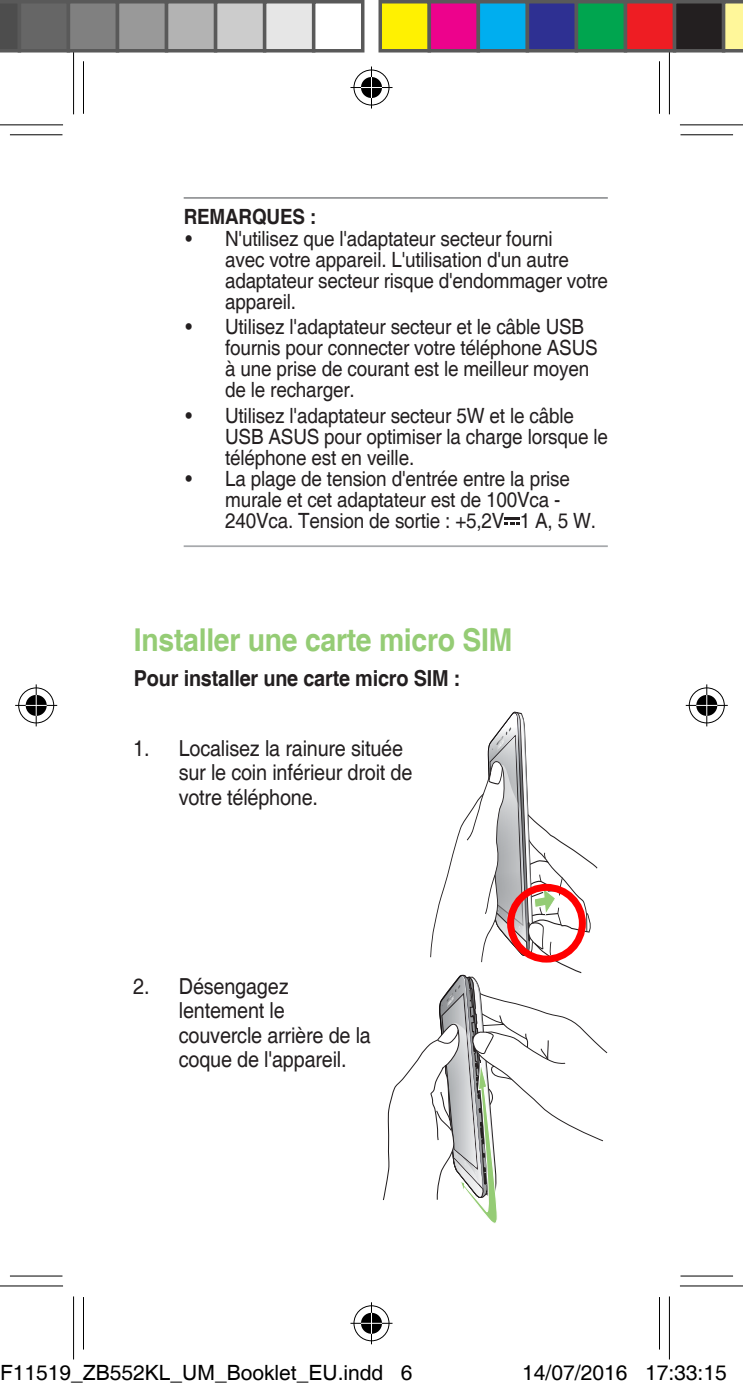
<style>
.page{position:relative;width:743px;height:1391px;background:#fff}
.page>*{position:absolute;margin:0;border:0;box-sizing:border-box;transform-origin:0 0}
.Padfone_Header_1{font:700 31.5px "Helvetica";letter-spacing:-.01em;color:#95cc75;scale:.9 1}
.Padfone_Body_Text{font:22.05px/24.5px "Helvetica";letter-spacing:-.01em;color:#231f20;scale:.9 1}
.Padfone_Body_Text-2{font:700 22.05px "Helvetica";letter-spacing:-.01em;color:#231f20;scale:.9 1}
.Padfone_Message_2{font:21px/21px "Helvetica";letter-spacing:-.01em;color:#231f20;scale:.9 1}
.Padfone_Message_3{font:21px/21px "Helvetica";letter-spacing:-.01em;color:#231f20;scale:.9 1}
.t1{font:21px "Helvetica";color:#000}
.Padfone_Message_1{font:700 21px "Helvetica";letter-spacing:-.01em;color:#231f20;scale:.9 1}
</style>
<div class="page">
<svg style="left:383px;top:711px;width:224px;height:512px"></svg>
<div style="left:507px;top:884px;width:78px;height:78px;border:7px solid #f00;border-radius:50%"></div>
<hr style="left:184px;top:197px;width:423px;height:2px;background:#949698">
<hr style="left:184px;top:545px;width:423px;height:2px;background:#a7a9ac">
<svg style="left:504px;top:517px;width:15px;height:7px"></svg>
<svg style="left:10px;top:135px;width:52px;height:1px"></svg>
<svg style="left:680px;top:135px;width:52px;height:1px"></svg>
<svg style="left:10px;top:1276px;width:52px;height:1px"></svg>
<svg style="left:680px;top:1276px;width:52px;height:1px"></svg>
<svg style="left:659px;top:61px;width:1px;height:53px"></svg>
<svg style="left:659px;top:1297px;width:1px;height:52px"></svg>
<hr style="left:10px;top:134px;width:52px;height:1px;background:#000">
<hr style="left:680px;top:134px;width:52px;height:1px;background:#000">
<hr style="left:10px;top:1275px;width:52px;height:1px;background:#000">
<hr style="left:680px;top:1275px;width:52px;height:1px;background:#000">
<hr style="left:83px;top:61px;width:1px;height:53px;background:#000">
<hr style="left:83px;top:1297px;width:1px;height:52px;background:#000">
<hr style="left:658px;top:61px;width:1px;height:53px;background:#000">
<hr style="left:658px;top:1297px;width:1px;height:52px;background:#000">
<svg style="left:0;top:125px;width:63px;height:1px"></svg>
<svg style="left:680px;top:125px;width:62px;height:1px"></svg>
<svg style="left:0;top:1286px;width:63px;height:1px"></svg>
<svg style="left:680px;top:1286px;width:62px;height:1px"></svg>
<div style="left:71px;top:51px;width:5px;height:63px;background:#f6f6f6"></div>
<div style="left:71px;top:1296px;width:5px;height:63px;background:#f6f6f6"></div>
<svg style="left:669px;top:53px;width:1px;height:61px"></svg>
<svg style="left:669px;top:1296px;width:1px;height:63px"></svg>
<hr style="left:0;top:124px;width:63px;height:1px;background:#000">
<hr style="left:679px;top:124px;width:63px;height:1px;background:#000">
<hr style="left:0;top:1285px;width:63px;height:1px;background:#000">
<hr style="left:679px;top:1285px;width:63px;height:1px;background:#000">
<hr style="left:73px;top:51px;width:1px;height:63px;background:#000">
<hr style="left:73px;top:1296px;width:1px;height:63px;background:#000">
<hr style="left:668px;top:51px;width:1px;height:63px;background:#000">
<hr style="left:668px;top:1296px;width:1px;height:63px;background:#000">
<div style="left:351px;top:68px;width:40px;height:39px;border:4px solid #fff;border-radius:50%"></div>
<div style="left:350px;top:85px;width:42px;height:5px;background:#fff"></div>
<svg style="left:369px;top:68px;width:4px;height:39px"></svg>
<div style="left:358px;top:75px;width:26px;height:25px;border:4px solid #fff;border-radius:50%"></div>
<div style="left:353px;top:70px;width:36px;height:35px;border:1px solid #000;border-radius:50%"></div>
<hr style="left:350px;top:87px;width:42px;height:1px;background:#000">
<hr style="left:371px;top:67px;width:1px;height:42px;background:#000">
<svg style="left:361px;top:77px;width:21px;height:21px"></svg>
<div style="left:351px;top:1303px;width:40px;height:40px;border:4px solid #fff;border-radius:50%"></div>
<hr style="left:350px;top:1321px;width:42px;height:4px;background:#fff">
<hr style="left:369px;top:1302px;width:4px;height:42px;background:#fff">
<div style="left:358px;top:1310px;width:26px;height:26px;border:4px solid #fff;border-radius:50%"></div>
<div style="left:353px;top:1305px;width:36px;height:36px;border:1px solid #000;border-radius:50%"></div>
<hr style="left:350px;top:1322px;width:42px;height:2px;background:#000">
<hr style="left:371px;top:1302px;width:1px;height:42px;background:#000">
<div style="left:361px;top:1312px;width:21px;height:21px;background:#000;border-radius:50%"></div>
<hr style="left:361px;top:1322px;width:21px;height:2px;background:#fff">
<svg style="left:371px;top:1312px;width:1px;height:21px"></svg>
<div style="left:16px;top:686px;width:40px;height:39px;border:4px solid #fff;border-radius:50%"></div>
<svg style="left:15px;top:703px;width:42px;height:4px"></svg>
<svg style="left:34px;top:684px;width:4px;height:42px"></svg>
<div style="left:23px;top:693px;width:26px;height:25px;border:4px solid #fff;border-radius:50%"></div>
<div style="left:18px;top:687px;width:36px;height:36px;border:1px solid #000;border-radius:50%"></div>
<hr style="left:15px;top:705px;width:42px;height:1px;background:#000">
<hr style="left:36px;top:684px;width:1px;height:42px;background:#000">
<svg style="left:26px;top:695px;width:21px;height:21px"></svg>
<div style="left:686px;top:686px;width:40px;height:39px;border:4px solid #fff;border-radius:50%"></div>
<svg style="left:686px;top:703px;width:41px;height:4px"></svg>
<svg style="left:704px;top:684px;width:4px;height:42px"></svg>
<div style="left:693px;top:693px;width:26px;height:25px;border:4px solid #fff;border-radius:50%"></div>
<div style="left:688px;top:687px;width:36px;height:36px;border:1px solid #000;border-radius:50%"></div>
<hr style="left:685px;top:705px;width:42px;height:1px;background:#000">
<hr style="left:706px;top:684px;width:1px;height:42px;background:#000">
<svg style="left:696px;top:695px;width:21px;height:21px"></svg>
<svg style="left:0;top:0;width:18px;height:53px"></svg>
<div style="left:19px;top:2px;width:49px;height:49px;background:#666"></div>
<div style="left:18px;top:0;width:52px;height:53px;border:4px solid #595959"></div>
<div style="left:68px;top:2px;width:49px;height:49px;background:#808080"></div>
<div style="left:67px;top:0;width:52px;height:53px;border:4px solid #595959"></div>
<div style="left:117px;top:2px;width:49px;height:49px;background:#999"></div>
<div style="left:116px;top:0;width:52px;height:53px;border:4px solid #595959"></div>
<div style="left:166px;top:2px;width:49px;height:49px;background:#b3b3b3"></div>
<div style="left:165px;top:0;width:52px;height:53px;border:4px solid #595959"></div>
<div style="left:215px;top:2px;width:49px;height:49px;background:#ccc"></div>
<div style="left:214px;top:0;width:52px;height:53px;border:4px solid #595959"></div>
<div style="left:264px;top:2px;width:49px;height:49px;background:#e6e6e6"></div>
<div style="left:263px;top:0;width:52px;height:53px;border:4px solid #595959"></div>
<div style="left:312px;top:0;width:52px;height:53px;border:4px solid #595959"></div>
<div style="left:380px;top:2px;width:49px;height:49px;background:#fff101"></div>
<div style="left:378px;top:0;width:53px;height:53px;border:4px solid #595959"></div>
<div style="left:429px;top:2px;width:49px;height:49px;background:#ed028c"></div>
<div style="left:427px;top:0;width:53px;height:53px;border:4px solid #595959"></div>
<div style="left:478px;top:2px;width:49px;height:49px;background:#00aeef"></div>
<div style="left:476px;top:0;width:53px;height:53px;border:4px solid #595959"></div>
<div style="left:527px;top:2px;width:49px;height:49px;background:#2e3092"></div>
<div style="left:525px;top:0;width:53px;height:53px;border:4px solid #595959"></div>
<div style="left:576px;top:2px;width:49px;height:49px;background:#00a54f"></div>
<div style="left:574px;top:0;width:53px;height:53px;border:4px solid #595959"></div>
<div style="left:625px;top:2px;width:49px;height:49px;background:#ee1d23"></div>
<div style="left:623px;top:0;width:53px;height:53px;border:4px solid #595959"></div>
<div style="left:674px;top:2px;width:49px;height:49px;background:#231f20"></div>
<div style="left:672px;top:0;width:53px;height:53px;border:4px solid #595959"></div>
<svg style="left:721px;top:0;width:21px;height:53px"></svg>
<p class="Padfone_Message_1" style="left:184px;top:203px;width:149px">REMARQUES :</p>
<p class="Padfone_Message_2" style="left:225px;top:229px;width:426px;text-indent:-40px">• N'utilisez que l'adaptateur secteur fourni<br>avec votre appareil. L'utilisation d'un autre adaptateur secteur risque d'endommager votre appareil.</p>
<p class="Padfone_Message_2" style="left:225px;top:317px;width:415px;text-indent:-40px">• Utilisez l'adaptateur secteur et le câble USB fournis pour connecter votre téléphone ASUS à une prise de courant est le meilleur moyen de le recharger.</p>
<p class="Padfone_Message_2" style="left:225px;top:406px;width:427px;text-indent:-40px">• Utilisez l'adaptateur secteur 5W et le câble<br>USB ASUS pour optimiser la charge lorsque le téléphone est en veille.</p>
<p class="Padfone_Message_3" style="left:225px;top:469px;width:413px;text-indent:-40px">• La plage de tension d'entrée entre la prise murale et cet adaptateur est de 100Vca -<br>240Vca. Tension de sortie : +5,2V 1 A, 5 W.</p>
<p class="Padfone_Header_1" style="left:134px;top:620px;width:422px">Installer une carte micro SIM</p>
<p class="Padfone_Body_Text-2" style="left:134px;top:665px;width:364px">Pour installer une carte micro SIM :</p>
<p class="Padfone_Body_Text" style="left:179px;top:737px;width:261px;text-indent:-46px">1. Localisez la rainure située sur le coin inférieur droit de votre téléphone.</p>
<p class="Padfone_Body_Text" style="left:179px;top:974px;width:215px;text-indent:-46px">2. Désengagez lentement le couvercle arrière de la coque de l'appareil.</p>
<p class="t1" style="left:0;top:1361px;width:414px">F11519_ZB552KL_UM_Booklet_EU.indd 6</p>
<p class="t1" style="left:522px;top:1361px;width:206px">14/07/2016 17:33:15</p>
</div>
